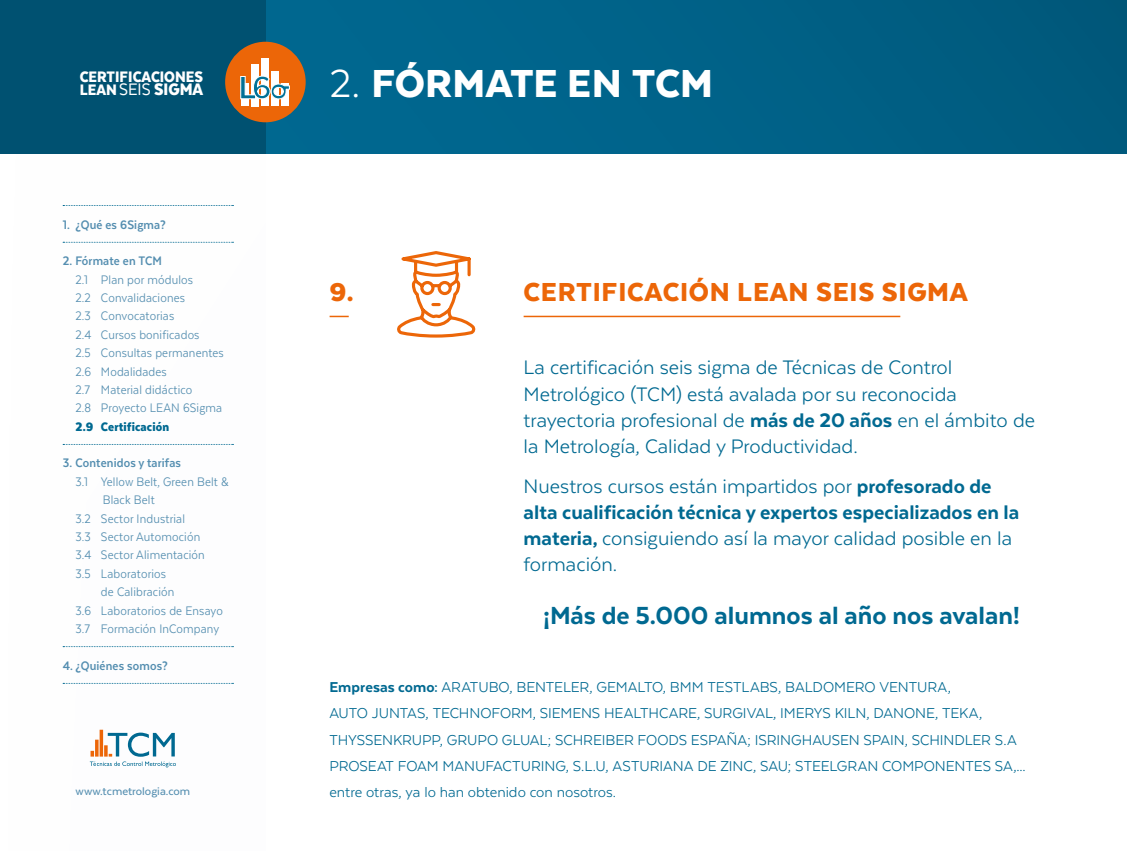
<style>
.page{position:relative;width:1127px;height:851px;background:#fff}
.page>*{position:absolute;margin:0;border:0;box-sizing:border-box;transform-origin:0 0}
.t1{font:900 45px "Texta";letter-spacing:.005em;color:#fff}
.t2{font:900 30px "Texta";letter-spacing:.025em;color:#ec6608}
.t3{font:800 28.5px "Texta";color:#006991}
.t4{font:22.5px/26.2px "Texta";color:#006991}
.t5{font:900 19.2px "Texta Narrow";color:#fff}
.t6{font:900 17.55px "Texta Narrow";color:#fff}
.t7{font:16.5px/26.2px "Texta";letter-spacing:-.005em;color:#006991}
.t8{font:14.25px/18.3px "Texta Narrow";letter-spacing:.01em;color:#548eb0}
.t9{font:700 14.25px "Texta Narrow";letter-spacing:.01em;color:#548eb0}
.t10{font:900 14.25px "Texta Narrow";letter-spacing:.01em;color:#006991}
.t11{font:500 12.75px "Texta";color:#548eb0}
.s1{font-size:17.55px}
.s2{font-weight:400}
.s3{font-family:"Texta";font-weight:800;font-size:37.05px;color:#007197}
.s4{font-weight:800}
</style>
<div class="page">
<div style="left:0;top:0;width:1127px;height:153px;background:linear-gradient(to bottom,#006086,#006289)"></div>
<hr style="left:524px;top:315px;width:376px;height:2px;background:#ec6608">
<svg style="left:330px;top:315px;width:19px;height:2px"></svg>
<svg style="left:397px;top:251px;width:79px;height:87px"></svg>
<svg style="left:63px;top:205px;width:170px;height:1px"></svg>
<svg style="left:63px;top:242px;width:170px;height:1px"></svg>
<svg style="left:63px;top:444px;width:170px;height:1px"></svg>
<svg style="left:63px;top:646px;width:170px;height:1px"></svg>
<svg style="left:63px;top:683px;width:170px;height:1px"></svg>
<hr style="left:100px;top:729px;width:3px;height:27px;background:#ec6608">
<svg style="left:90px;top:732px;width:86px;height:35px"></svg>
<div style="left:0;top:0;width:266px;height:153px;background:#005171"></div>
<div style="left:225px;top:42px;width:81px;height:80px;background:#ec6608;border-radius:50%"></div>
<div style="left:241px;top:83px;width:8px;height:23px;background:#fff"></div>
<div style="left:281px;top:83px;width:8px;height:23px;background:#fff"></div>
<div style="left:271px;top:72px;width:8px;height:34px;background:#fff"></div>
<div style="left:251px;top:64px;width:8px;height:42px;background:#fff"></div>
<div style="left:261px;top:58px;width:8px;height:48px;background:#fff"></div>
<svg style="left:240px;top:75px;width:50px;height:25px"></svg>
<p class="t6" style="left:80px;top:67px;width:125px">CERTIFICACIONES</p>
<p class="t5" style="left:80px;top:79px;width:178px"><span class="s1">LEAN</span><span class="s2">SEIS</span> SIGMA <span class="s3">L</span></p>
<p class="t9" style="left:63px;top:217px;width:105px">1. ¿Qué es 6Sigma?</p>
<p class="t9" style="left:63px;top:254px;width:101px">2. Fórmate en TCM</p>
<p class="t8" style="left:75px;top:270px;width:150px">2.1 Plan por módulos<br>2.2 Convalidaciones<br>2.3 Convocatorias<br>2.4 Cursos bonificados<br>2.5 Consultas permanentes<br>2.6 Modalidades<br>2.7 Material didáctico<br>2.8 Proyecto LEAN 6Sigma</p>
<p class="t10" style="left:75px;top:419px;width:95px">2.9 Certificación</p>
<p class="t9" style="left:63px;top:456px;width:120px">3. Contenidos y tarifas</p>
<p class="t8" style="left:75px;top:472px;width:155px">3.1 Yellow Belt, Green Belt &amp;</p>
<p class="t8" style="left:103px;top:490px;width:53px">Black Belt</p>
<p class="t8" style="left:75px;top:509px;width:111px">3.2 Sector Industrial</p>
<p class="t8" style="left:75px;top:527px;width:126px">3.3 Sector Automoción</p>
<p class="t8" style="left:75px;top:545px;width:131px">3.4 Sector Alimentación</p>
<p class="t8" style="left:75px;top:564px;width:92px">3.5 Laboratorios</p>
<p class="t8" style="left:101px;top:582px;width:75px">de Calibración</p>
<p class="t8" style="left:75px;top:601px;width:149px">3.6 Laboratorios de Ensayo</p>
<p class="t8" style="left:75px;top:619px;width:145px">3.7 Formación InCompany</p>
<p class="t9" style="left:63px;top:658px;width:107px">4. ¿Quiénes somos?</p>
<p class="t11" style="left:76px;top:784px;width:116px">www.tcmetrologia.com</p>
<h1 class="t1" style="left:330px;top:60px;width:385px"><span class="s2">2.</span> FÓRMATE EN TCM</h1>
<h2 class="t2" style="left:330px;top:276px;width:26px">9.</h2>
<h2 class="t2" style="left:524px;top:276px;width:446px">CERTIFICACIÓN LEAN SEIS SIGMA</h2>
<h3 class="t4" style="left:524px;top:354px;width:513px">La certificación seis sigma de Técnicas de Control Metrológico (TCM) está avalada por su reconocida trayectoria profesional de <span class="s4">más de 20 años</span> en el ámbito de la Metrología, Calidad y Productividad.</h3>
<h3 class="t4" style="left:524px;top:472px;width:497px">Nuestros cursos están impartidos por <span class="s4">profesorado de alta cualificación técnica y expertos especializados en la materia,</span> consiguiendo así la mayor calidad posible en la formación.</h3>
<h3 class="t3" style="left:544px;top:600px;width:478px">¡Más de 5.000 alumnos al año nos avalan!</h3>
<p class="t7" style="left:329px;top:673px;width:698px"><span class="s4">Empresas como:</span> ARATUBO, BENTELER, GEMALTO, BMM TESTLABS, BALDOMERO VENTURA,<br>AUTO JUNTAS, TECHNOFORM, SIEMENS HEALTHCARE, SURGIVAL, IMERYS KILN, DANONE, TEKA, THYSSENKRUPP, GRUPO GLUAL; SCHREIBER FOODS ESPAÑA; ISRINGHAUSEN SPAIN, SCHINDLER S.A PROSEAT FOAM MANUFACTURING, S.L.U, ASTURIANA DE ZINC, SAU; STEELGRAN COMPONENTES SA,... entre otras, ya lo han obtenido con nosotros.</p>
</div>
